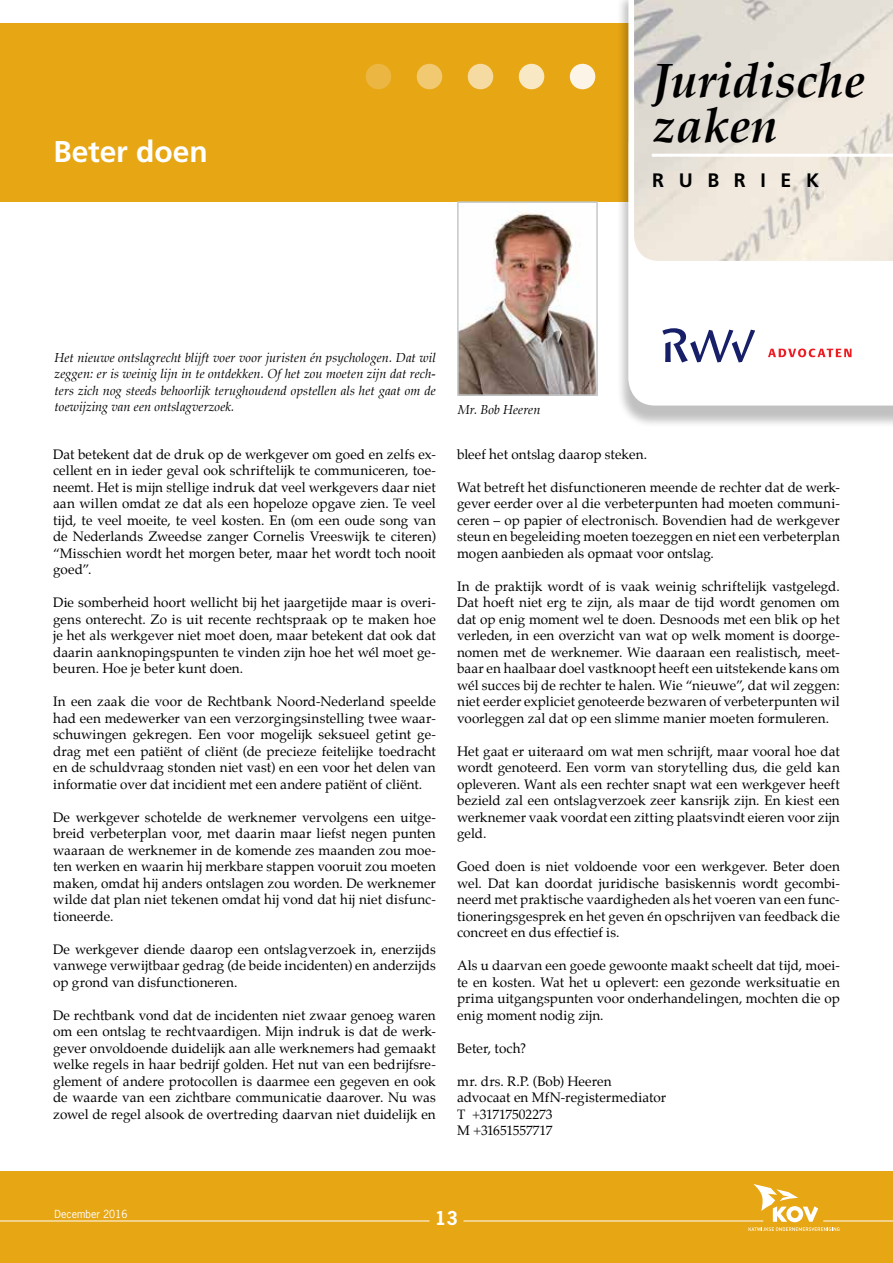
<style>
.page{position:relative;width:893px;height:1263px;background:#fff}
.page>*{position:absolute;margin:0;border:0;box-sizing:border-box;transform-origin:0 0}
.t1{font:italic 700 48px/45px "Palatino";color:#000}
.t2{font:700 30px "Frutiger";letter-spacing:-.005em;color:#fff}
.t3{font:700 19.5px "Frutiger";letter-spacing:.75em;color:#000}
.t4{font:700 18px "News Gothic Std";color:#fff}
.t5{font:13.5px/16.5px "Palatino";letter-spacing:.005em;color:#000;text-align:justify}
.t6{font:italic 12.75px/16.5px "Palatino";letter-spacing:.005em;color:#000;text-align:justify}
.t7{font:10.5px "News Gothic Std";color:#fff}
</style>
<div class="page">
<div style="left:0;top:23px;width:893px;height:179px;background:#e7a614"></div>
<div style="left:616px;top:0;width:277px;height:428px;background:#000;opacity:.25"></div>
<svg style="left:628px;top:0;width:265px;height:406px"></svg>
<svg style="left:630px;top:0;width:263px;height:265px;background:#e7e2d8"></svg>
<hr style="left:653px;top:154px;width:240px;height:3px;background:#fff">
<svg style="left:663px;top:156px;width:228px;height:1px"></svg>
<div style="left:0;top:1171px;width:893px;height:92px;background:#e7a614"></div>
<hr style="left:0;top:1220px;width:429px;height:1px;background:#fff">
<svg style="left:749px;top:1184px;width:90px;height:47px"></svg>
<hr style="left:823px;top:1220px;width:70px;height:1px;background:#fff">
<hr style="left:463px;top:1220px;width:300px;height:1px;background:#fff">
<div style="left:570px;top:64px;width:25px;height:25px;background:#fcf5e7;border-radius:50%"></div>
<div style="left:519px;top:64px;width:25px;height:25px;background:#f8e8c4;border-radius:50%"></div>
<div style="left:468px;top:64px;width:25px;height:25px;background:#f5dba1;border-radius:50%"></div>
<div style="left:417px;top:64px;width:25px;height:25px;background:#f0c971;border-radius:50%"></div>
<div style="left:366px;top:64px;width:25px;height:25px;background:#ebb742;border-radius:50%"></div>
<img style="left:460px;top:212px;width:135px;height:181px">
<div style="left:457px;top:201px;width:141px;height:195px;border:2px solid #c5c9cb"></div>
<svg style="left:662px;top:328px;width:93px;height:34px"></svg>
<svg style="left:768px;top:348px;width:83px;height:9px"></svg>
<h2 class="t2" style="left:53px;top:134px;width:156px">Beter doen</h2>
<h1 class="t1" style="left:652px;top:58px;width:215px">Juridische zaken</h1>
<h3 class="t3" style="left:652px;top:169px;width:168px">RUBRIEK</h3>
<p class="t6" style="left:55px;top:349px;width:383px">Het nieuwe ontslagrecht blijft voer voor juristen én psychologen. Dat wil zeggen: er is weinig lijn in te ontdekken. Of het zou moeten zijn dat rech&shy;ters zich nog steeds behoorlijk terughoudend opstellen als het gaat om de toewijzing van een ontslagverzoek.</p>
<p class="t5" style="left:53px;top:446px;width:384px">Dat betekent dat de druk op de werkgever om goed en zelfs ex&shy;cellent en in ieder geval ook schriftelijk te communiceren, toe&shy;neemt. Het is mijn stellige indruk dat veel werkgevers daar niet aan willen omdat ze dat als een hopeloze opgave zien. Te veel tijd, te veel moeite, te veel kosten. En (om een oude song van de Nederlands Zweedse zanger Cornelis Vreeswijk te citeren) “Misschien wordt het morgen beter, maar het wordt toch nooit goed”.</p>
<p class="t5" style="left:53px;top:594px;width:384px">Die somberheid hoort wellicht bij het jaargetijde maar is overi&shy;gens onterecht. Zo is uit recente rechtspraak op te maken hoe je het als werkgever niet moet doen, maar betekent dat ook dat daarin aanknopingspunten te vinden zijn hoe het wél moet ge&shy;beuren. Hoe je beter kunt doen.</p>
<p class="t5" style="left:53px;top:693px;width:384px">In een zaak die voor de Rechtbank Noord-Nederland speelde had een medewerker van een verzorgingsinstelling twee waar&shy;schuwingen gekregen. Een voor mogelijk seksueel getint ge&shy;drag met een patiënt of cliënt (de precieze feitelijke toedracht en de schuldvraag stonden niet vast) en een voor het delen van informatie over dat incidient met een andere patiënt of cliënt.</p>
<p class="t5" style="left:53px;top:809px;width:384px">De werkgever schotelde de werknemer vervolgens een uitge&shy;breid verbeterplan voor, met daarin maar liefst negen punten waaraan de werknemer in de komende zes maanden zou moe&shy;ten werken en waarin hij merkbare stappen vooruit zou moeten maken, omdat hij anders ontslagen zou worden. De werknemer wilde dat plan niet tekenen omdat hij vond dat hij niet disfunc&shy;tioneerde.</p>
<p class="t5" style="left:53px;top:941px;width:384px">De werkgever diende daarop een ontslagverzoek in, enerzijds vanwege verwijtbaar gedrag (de beide incidenten) en anderzijds op grond van disfunctioneren.</p>
<p class="t5" style="left:53px;top:1006px;width:384px">De rechtbank vond dat de incidenten niet zwaar genoeg waren om een ontslag te rechtvaardigen. Mijn indruk is dat de werk&shy;gever onvoldoende duidelijk aan alle werknemers had gemaakt welke regels in haar bedrijf golden. Het nut van een bedrijfsre&shy;glement of andere protocollen is daarmee een gegeven en ook de waarde van een zichtbare communicatie daarover. Nu was zowel de regel alsook de overtreding daarvan niet duidelijk en</p>
<p class="t6" style="left:458px;top:402px;width:84px">Mr. Bob Heeren</p>
<p class="t5" style="left:457px;top:446px;width:191px">bleef het ontslag daarop steken.</p>
<p class="t5" style="left:457px;top:479px;width:384px">Wat betreft het disfunctioneren meende de rechter dat de werk&shy;gever eerder over al die verbeterpunten had moeten communi&shy;ceren – op papier of electronisch. Bovendien had de werkgever steun en begeleiding moeten toezeggen en niet een verbeterplan mogen aanbieden als opmaat voor ontslag.</p>
<p class="t5" style="left:457px;top:578px;width:384px">In de praktijk wordt of is vaak weinig schriftelijk vastgelegd.<br>Dat hoeft niet erg te zijn, als maar de tijd wordt genomen om dat op enig moment wel te doen. Desnoods met een blik op het verleden, in een overzicht van wat op welk moment is doorge&shy;nomen met de werknemer. Wie daaraan een realistisch, meet&shy;baar en haalbaar doel vastknoopt heeft een uitstekende kans om wél succes bij de rechter te halen. Wie “nieuwe”, dat wil zeggen: niet eerder expliciet genoteerde bezwaren of verbeterpunten wil voorleggen zal dat op een slimme manier moeten formuleren.</p>
<p class="t5" style="left:457px;top:743px;width:384px">Het gaat er uiteraard om wat men schrijft, maar vooral hoe dat wordt genoteerd. Een vorm van storytelling dus, die geld kan opleveren. Want als een rechter snapt wat een werkgever heeft bezield zal een ontslagverzoek zeer kansrijk zijn. En kiest een werknemer vaak voordat een zitting plaatsvindt eieren voor zijn geld.</p>
<p class="t5" style="left:457px;top:858px;width:384px">Goed doen is niet voldoende voor een werkgever. Beter doen wel. Dat kan doordat juridische basiskennis wordt gecombi&shy;neerd met praktische vaardigheden als het voeren van een func&shy;tioneringsgesprek en het geven én opschrijven van feedback die concreet en dus effectief is.</p>
<p class="t5" style="left:457px;top:957px;width:384px">Als u daarvan een goede gewoonte maakt scheelt dat tijd, moei&shy;te en kosten. Wat het u oplevert: een gezonde werksituatie en prima uitgangspunten voor onderhandelingen, mochten die op enig moment nodig zijn.</p>
<p class="t5" style="left:457px;top:1039px;width:71px">Beter, toch?</p>
<p class="t5" style="left:457px;top:1072px;width:210px;text-align:left">mr. drs. R.P. (Bob) Heeren advocaat en MfN-registermediator<br>T +31717502273<br>M +31651557717</p>
<p class="t7" style="left:55px;top:1207px;width:74px">December 2016</p>
<h3 class="t4" style="left:435px;top:1206px;width:24px">13</h3>
</div>
